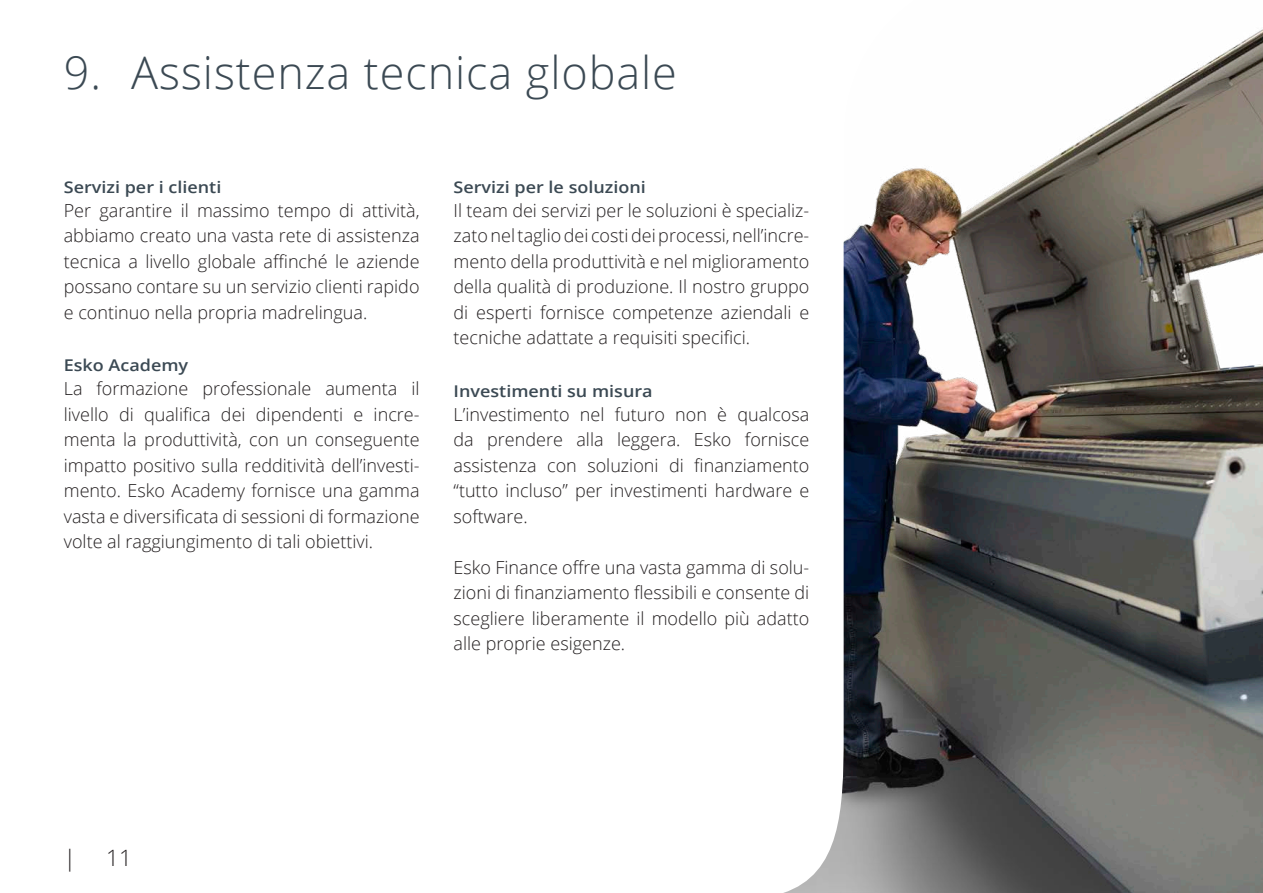
<style>
.page{position:relative;width:1263px;height:893px;background:#fff}
.page>*{position:absolute;margin:0;border:0;box-sizing:border-box;transform-origin:0 0}
.Heading_1_numbered{font:300 45px "Open Sans";letter-spacing:.02em;color:#3b4953}
.t1{font:300 22.5px "Open Sans";color:#231f20}
.Body_text_US{font:300 18px/25.5px "Open Sans";color:#231f20;text-align:justify}
.Heading_3{font:600 16.2px "Open Sans";color:#3b4953;scale:1.11 1}
</style>
<div class="page">
<img style="left:783px;top:29px;width:480px;height:864px">
<p class="Heading_1_numbered" style="left:64px;top:42px;width:615px">9. Assistenza tecnica globale</p>
<p class="Heading_3" style="left:64px;top:176px;width:143px">Servizi per i clienti</p>
<p class="Body_text_US" style="left:64px;top:197px;width:357px">Per garantire il massimo tempo di attività, abbiamo creato una vasta rete di assistenza tecnica a livello globale affinché le aziende possano contare su un servizio clienti rapido e continuo nella propria madrelingua.</p>
<p class="Heading_3" style="left:64px;top:354px;width:114px">Esko Academy</p>
<p class="Body_text_US" style="left:64px;top:376px;width:357px">La formazione professionale aumenta il livello di qualifica dei dipendenti e incre&shy;menta la produttività, con un conseguente impatto positivo sulla redditività dell’investi&shy;mento. Esko Academy fornisce una gamma vasta e diversificata di sessioni di formazione volte al raggiungimento di tali obiettivi.</p>
<p class="Heading_3" style="left:454px;top:176px;width:175px">Servizi per le soluzioni</p>
<p class="Body_text_US" style="left:454px;top:197px;width:357px">Il team dei servizi per le soluzioni è specializ&shy;zato nel taglio dei costi dei processi, nell’incre&shy;mento della produttività e nel miglioramento della qualità di produzione. Il nostro gruppo di esperti fornisce competenze aziendali e tecniche adattate a requisiti specifici.</p>
<p class="Heading_3" style="left:454px;top:380px;width:181px">Investimenti su misura</p>
<p class="Body_text_US" style="left:454px;top:401px;width:357px">L’investimento nel futuro non è qualcosa da prendere alla leggera. Esko fornisce assistenza con soluzioni di finanziamento “tutto incluso” per investimenti hardware e software.</p>
<p class="Body_text_US" style="left:454px;top:554px;width:357px">Esko Finance offre una vasta gamma di solu&shy;zioni di finanziamento flessibili e consente di scegliere liberamente il modello più adatto alle proprie esigenze.</p>
<p class="t1" style="left:64px;top:842px;width:14px">|</p>
<p class="t1" style="left:106px;top:842px;width:27px">11</p>
</div>
